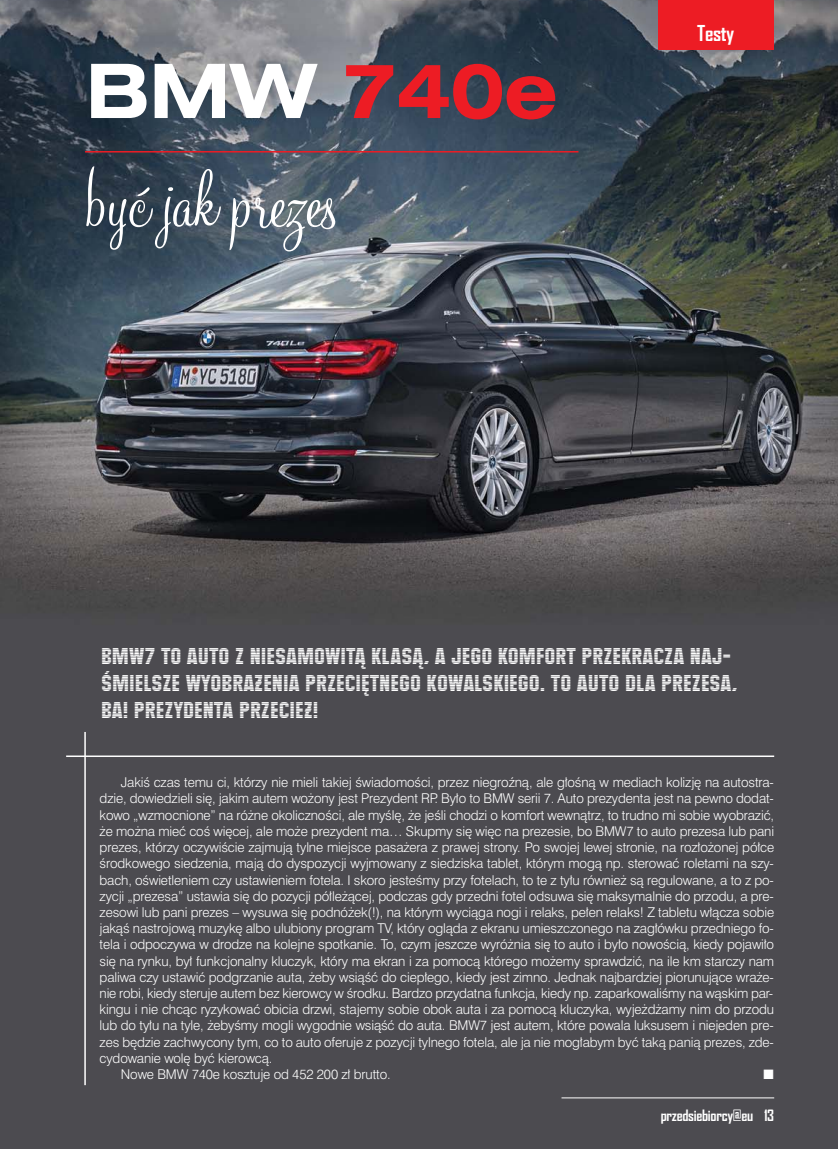
<style>
.page{position:relative;width:838px;height:1149px;background:#fff}
.page>*{position:absolute;margin:0;border:0;box-sizing:border-box;transform-origin:0 0}
.t1{font:90px "Monterey EU";letter-spacing:-.01em;color:#fff}
.t2{font:700 75px "Swis 721 Ex EU";letter-spacing:-.01em;color:#ed1c24}
.t3{font:22.5px/27px "Maximus EU";color:#fff}
.t4{font:700 21px "Agency FB";letter-spacing:-.02em;color:#fff}
.t5{font:700 15px "Agency FB";letter-spacing:-.02em;color:#fff}
.t6{font:13.5px "Swis 721 Lt EU";letter-spacing:-.01em;color:#fff}
.t7{font:13.5px "Zapf Dingbats ITC";color:#fff}
.s1{color:#fff}
</style>
<div class="page">
<img style="left:0;top:0;width:838px;height:1148px">
<hr style="left:84px;top:731px;width:2px;height:353px;background:#fff">
<hr style="left:66px;top:755px;width:708px;height:1px;background:#fff">
<hr style="left:85px;top:151px;width:493px;height:1px;background:#ed1c24">
<hr style="left:561px;top:1097px;width:213px;height:1px;background:#fff">
<div style="left:658px;top:0;width:116px;height:50px;background:#ed1c24"></div>
<h2 class="t2" style="left:85px;top:64px;width:474px"><span class="s1">BMW</span> 740e</h2>
<h1 class="t1" style="left:85px;top:170px;width:255px">być jak prezes</h1>
<h3 class="t4" style="left:697px;top:21px;width:39px">Testy</h3>
<h3 class="t3" style="left:101px;top:643px;width:638px">BMW7 TO AUTO Z NIESAMOWITĄ KLASĄ, A JEGO KOMFORT PRZEKRACZA NAJ-<br>ŚMIELSZE WYOBRAŻENIA PRZECIĘTNEGO KOWALSKIEGO. TO AUTO DLA PREZESA,<br>BA! PREZYDENTA PRZECIEŻ!</h3>
<p class="t6" style="left:121px;top:777px;width:654px">Jakiś czas temu ci, którzy nie mieli takiej świadomości, przez niegroźną, ale głośną w mediach kolizję na autostra-</p>
<p class="t6" style="left:100px;top:793px;width:675px">dzie, dowiedzieli się, jakim autem wożony jest Prezydent RP. Było to BMW serii 7. Auto prezydenta jest na pewno dodat-</p>
<p class="t6" style="left:100px;top:809px;width:676px">kowo „wzmocnione” na różne okoliczności, ale myślę, że jeśli chodzi o komfort wewnątrz, to trudno mi sobie wyobrazić,</p>
<p class="t6" style="left:100px;top:826px;width:676px">że można mieć coś więcej, ale może prezydent ma… Skupmy się więc na prezesie, bo BMW7 to auto prezesa lub pani</p>
<p class="t6" style="left:100px;top:842px;width:676px">prezes, którzy oczywiście zajmują tylne miejsce pasażera z prawej strony. Po swojej lewej stronie, na rozłożonej półce</p>
<p class="t6" style="left:100px;top:858px;width:675px">środkowego siedzenia, mają do dyspozycji wyjmowany z siedziska tablet, którym mogą np. sterować roletami na szy-</p>
<p class="t6" style="left:100px;top:874px;width:676px">bach, oświetleniem czy ustawieniem fotela. I skoro jesteśmy przy fotelach, to te z tyłu również są regulowane, a to z po-</p>
<p class="t6" style="left:100px;top:890px;width:676px">zycji „prezesa” ustawia się do pozycji półleżącej, podczas gdy przedni fotel odsuwa się maksymalnie do przodu, a pre-</p>
<p class="t6" style="left:100px;top:907px;width:676px">zesowi lub pani prezes – wysuwa się podnóżek(!), na którym wyciąga nogi i relaks, pełen relaks! Z tabletu włącza sobie</p>
<p class="t6" style="left:100px;top:923px;width:676px">jakąś nastrojową muzykę albo ulubiony program TV, który ogląda z ekranu umieszczonego na zagłówku przedniego fo-</p>
<p class="t6" style="left:100px;top:939px;width:676px">tela i odpoczywa w drodze na kolejne spotkanie. To, czym jeszcze wyróżnia się to auto i było nowością, kiedy pojawiło</p>
<p class="t6" style="left:100px;top:955px;width:676px">się na rynku, był funkcjonalny kluczyk, który ma ekran i za pomocą którego możemy sprawdzić, na ile km starczy nam</p>
<p class="t6" style="left:100px;top:971px;width:676px">paliwa czy ustawić podgrzanie auta, żeby wsiąść do ciepłego, kiedy jest zimno. Jednak najbardziej piorunujące wraże-</p>
<p class="t6" style="left:100px;top:988px;width:675px">nie robi, kiedy steruje autem bez kierowcy w środku. Bardzo przydatna funkcja, kiedy np. zaparkowaliśmy na wąskim par-</p>
<p class="t6" style="left:100px;top:1004px;width:676px">kingu i nie chcąc ryzykować obicia drzwi, stajemy sobie obok auta i za pomocą kluczyka, wyjeżdżamy nim do przodu</p>
<p class="t6" style="left:100px;top:1020px;width:676px">lub do tyłu na tyle, żebyśmy mogli wygodnie wsiąść do auta. BMW7 jest autem, które powala luksusem i niejeden pre-</p>
<p class="t6" style="left:100px;top:1036px;width:676px">zes będzie zachwycony tym, co to auto oferuje z pozycji tylnego fotela, ale ja nie mogłabym być taką panią prezes, zde-</p>
<p class="t6" style="left:100px;top:1052px;width:174px">cydowanie wolę być kierowcą.</p>
<p class="t6" style="left:121px;top:1069px;width:271px">Nowe BMW 740e kosztuje od 452 200 zł brutto.</p>
<p class="t7" style="left:763px;top:1069px;width:12px">■</p>
<p class="t5" style="left:660px;top:1106px;width:115px">przedsiebiorcy@eu 13</p>
</div>
